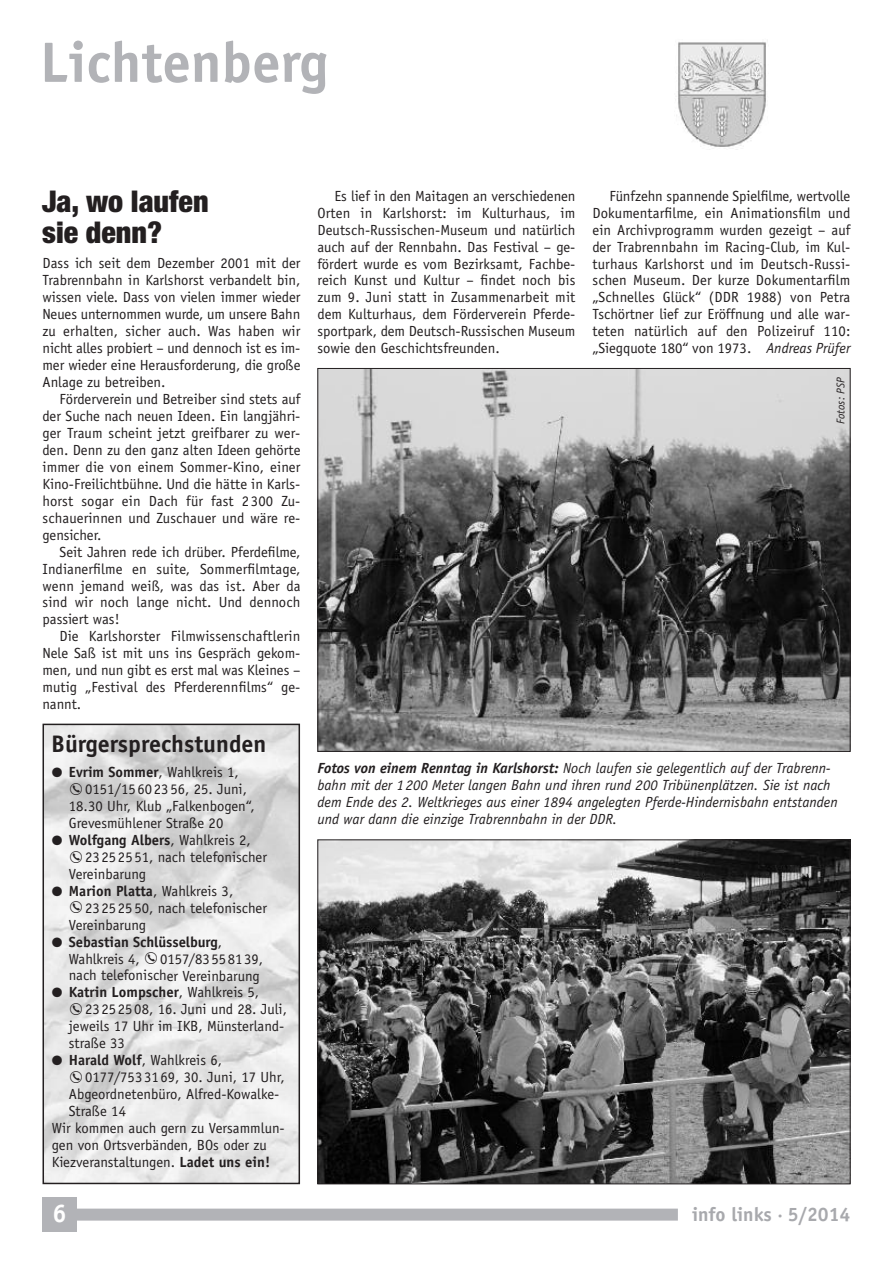
<style>
.page{position:relative;width:893px;height:1263px;background:#fff}
.page>*{position:absolute;margin:0;border:0;box-sizing:border-box;transform-origin:0 0}
.t1{font:700 57px "Officina Sans Std";color:#b2b3b7}
.t2{font:900 condensed 30px/31.5px "Helvetica Neue";color:#231f20}
.t3{font:700 25.5px "Officina Sans Std";color:#fff}
.t4{font:700 24px "Officina Sans Std";color:#231f20}
.t5{font:700 19.5px "Officina Sans Std";color:#a8a9ad}
.t6{font:14.7px/17px "Officina Sans Std";color:#231f20;text-align:justify}
.t7{font:italic 14.7px/17px "Officina Sans Std";color:#231f20}
.t8{font:700 14.7px/17px "Officina Sans Std";color:#231f20}
.t9{font:italic 11.25px "Officina Sans Std";letter-spacing:-.005em;color:#231f20}
.s1{font-weight:700}
.s2{font-weight:400}
.s3{font-style:italic}
</style>
<div class="page">
<div style="left:43px;top:1198px;width:34px;height:34px;background:#b2b3b7"></div>
<div style="left:59px;top:1208px;width:619px;height:12px;background:#b2b3b7"></div>
<img style="left:676px;top:40px;width:92px;height:110px">
<img style="left:46px;top:727px;width:251px;height:454px">
<div style="left:43px;top:724px;width:257px;height:460px;border:2px solid #231f20"></div>
<img style="left:319px;top:370px;width:529px;height:380px">
<img style="left:319px;top:841px;width:529px;height:341px">
<svg style="left:70px;top:783px;width:12px;height:12px"></svg>
<svg style="left:70px;top:851px;width:12px;height:11px"></svg>
<svg style="left:70px;top:901px;width:12px;height:12px"></svg>
<svg style="left:145px;top:952px;width:12px;height:12px"></svg>
<svg style="left:70px;top:1003px;width:12px;height:12px"></svg>
<svg style="left:70px;top:1071px;width:12px;height:12px"></svg>
<h1 class="t1" style="left:40px;top:41px;width:290px">Lichtenberg</h1>
<h2 class="t2" style="left:42px;top:185px;width:168px">Ja, wo laufen sie denn?</h2>
<p class="t6" style="left:43px;top:256px;width:259px">Dass ich seit dem Dezember 2001 mit der Trabrennbahn in Karlshorst verbandelt bin, wissen viele. Dass von vielen immer wieder Neues unternommen wurde, um unsere Bahn zu erhalten, sicher auch. Was haben wir nicht alles probiert – und dennoch ist es im&shy;mer wieder eine Herausforderung, die große Anlage zu betreiben.</p>
<p class="t6" style="left:43px;top:392px;width:259px;text-indent:17px">Förderverein und Betreiber sind stets auf der Suche nach neuen Ideen. Ein langjähri&shy;ger Traum scheint jetzt greifbarer zu wer&shy;den. Denn zu den ganz alten Ideen gehörte immer die von einem Sommer-Kino, einer Kino-Freilichtbühne. Und die hätte in Karls&shy;horst sogar ein Dach für fast 2 300 Zu&shy;schauerinnen und Zuschauer und wäre re&shy;gensicher.</p>
<p class="t6" style="left:43px;top:544px;width:259px;text-indent:17px">Seit Jahren rede ich drüber. Pferdefilme, Indianerfilme en suite, Sommerfilmtage, wenn jemand weiß, was das ist. Aber da sind wir noch lange nicht. Und dennoch passiert was!</p>
<p class="t6" style="left:43px;top:629px;width:259px;text-indent:17px">Die Karlshorster Filmwissenschaftlerin Nele Saß ist mit uns ins Gespräch gekom&shy;men, und nun gibt es erst mal was Kleines – mutig „Festival des Pferderennfilms“ ge&shy;nannt.</p>
<h3 class="t4" style="left:51px;top:735px;width:217px">Bürgersprechstunden</h3>
<p class="t6" style="left:52px;top:765px;width:188px">● <span class="s1">Evrim Sommer</span>, Wahlkreis 1,</p>
<p class="t6" style="left:85px;top:782px;width:163px">0151/15602356, 25. Juni,</p>
<p class="t6" style="left:69px;top:799px;width:187px">18.30 Uhr, Klub „Falkenbogen“,</p>
<p class="t6" style="left:69px;top:816px;width:156px">Grevesmühlener Straße 20</p>
<p class="t8" style="left:52px;top:832px;width:200px">● Wolfgang Albers<span class="s2">, Wahlkreis 2,</span></p>
<p class="t6" style="left:85px;top:849px;width:183px">23252551, nach telefonischer</p>
<p class="t6" style="left:69px;top:866px;width:79px">Vereinbarung</p>
<p class="t8" style="left:52px;top:883px;width:183px">● Marion Platta<span class="s2">, Wahlkreis 3,</span></p>
<p class="t6" style="left:85px;top:900px;width:183px">23252550, nach telefonischer</p>
<p class="t6" style="left:69px;top:917px;width:79px">Vereinbarung</p>
<p class="t8" style="left:69px;top:934px;width:155px;text-indent:-17px">● Sebastian Schlüsselburg<span class="s2">,<br>Wahlkreis 4,</span></p>
<p class="t6" style="left:69px;top:951px;width:196px;text-align:right">0157/83558139,<br>nach telefonischer Vereinbarung</p>
<p class="t8" style="left:52px;top:985px;width:209px">● Katrin Lompscher<span class="s2">, Wahlkreis 5,</span></p>
<p class="t6" style="left:85px;top:1002px;width:203px">23252508, 16. Juni und 28. Juli,</p>
<p class="t6" style="left:69px;top:1019px;width:217px">jeweils 17 Uhr im IKB, Münsterland-</p>
<p class="t6" style="left:69px;top:1036px;width:58px">straße 33</p>
<p class="t6" style="left:52px;top:1053px;width:172px">● <span class="s1">Harald Wolf</span>, Wahlkreis 6,</p>
<p class="t6" style="left:85px;top:1070px;width:201px">0177/7533169, 30. Juni, 17 Uhr,</p>
<p class="t6" style="left:69px;top:1087px;width:212px">Abgeordnetenbüro, Alfred-Kowalke-</p>
<p class="t6" style="left:69px;top:1104px;width:59px">Straße 14</p>
<p class="t6" style="left:52px;top:1121px;width:234px">Wir kommen auch gern zu Versammlun-</p>
<p class="t6" style="left:52px;top:1138px;width:217px">gen von Ortsverbänden, BOs oder zu</p>
<p class="t6" style="left:52px;top:1155px;width:220px">Kiezveranstaltungen. <span class="s1">Ladet uns ein!</span></p>
<p class="t6" style="left:317px;top:188px;width:259px;text-indent:17px">Es lief in den Maitagen an verschiedenen Orten in Karlshorst: im Kulturhaus, im Deutsch-Russischen-Museum und natürlich auch auf der Rennbahn. Das Festival – ge&shy;fördert wurde es vom Bezirksamt, Fachbe&shy;reich Kunst und Kultur – findet noch bis zum 9. Juni statt in Zusammenarbeit mit dem Kulturhaus, dem Förderverein Pferde&shy;sportpark, dem Deutsch-Russischen Museum sowie den Geschichtsfreunden.</p>
<p class="t6" style="left:592px;top:188px;width:259px;text-indent:17px">Fünfzehn spannende Spielfilme, wertvolle Dokumentarfilme, ein Animationsfilm und ein Archivprogramm wurden gezeigt – auf der Trabrennbahn im Racing-Club, im Kul&shy;turhaus Karlshorst und im Deutsch-Russi&shy;schen Museum. Der kurze Dokumentarfilm „Schnelles Glück“ (DDR 1988) von Petra Tschörtner lief zur Eröffnung und alle war&shy;teten natürlich auf den Polizeiruf 110: „Siegquote 180“ von 1973. <span class="s3">Andreas Prüfer</span></p>
<p class="t9" style="left:836px;top:424px;width:48px;rotate:-90deg">Fotos: PSP</p>
<p class="t7" style="left:317px;top:761px;width:522px"><span class="s1">Fotos von einem Renntag in Karlshorst:</span> Noch laufen sie gelegentlich auf der Trabrenn&shy;bahn mit der 1200 Meter langen Bahn und ihren rund 200 Tribünenplätzen. Sie ist nach dem Ende des 2. Weltkrieges aus einer 1894 angelegten Pferde-Hindernisbahn entstanden und war dann die einzige Trabrennbahn in der DDR.</p>
<h3 class="t3" style="left:52px;top:1204px;width:16px">6</h3>
<h3 class="t5" style="left:692px;top:1206px;width:160px">info links ·5/2014</h3>
</div>
